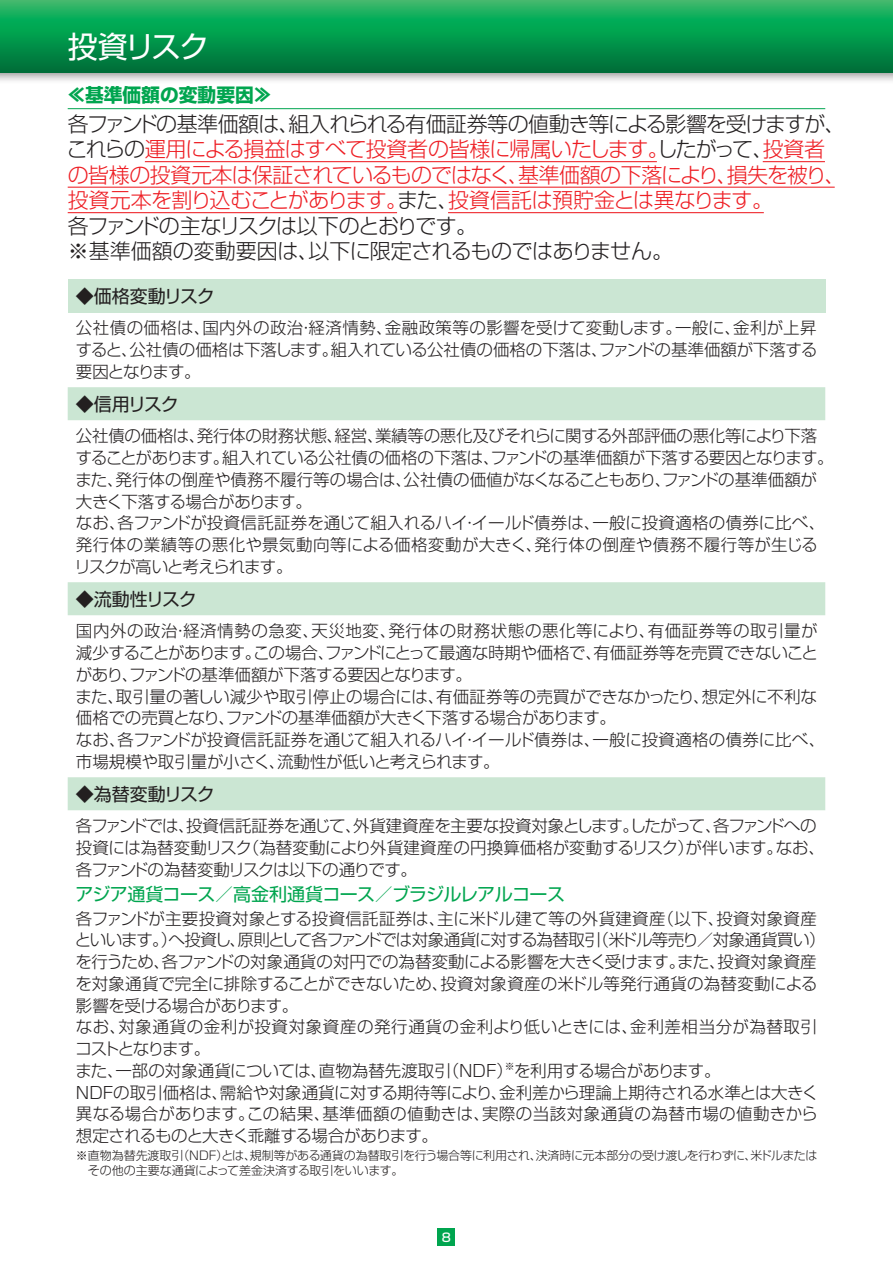
<style>
.page{position:relative;width:893px;height:1263px;background:#fff}
.page>*{position:absolute;margin:0;border:0;box-sizing:border-box;transform-origin:0 0}
.t1{font:30px "Shin Go Pr 5";letter-spacing:-.085em;color:#fff}
.t2{font:300 21px/25.5px "Shin Go Pr 5";letter-spacing:-.04em;color:#231f20}
.t3{font:700 18.75px "Shin Go Pr 5";color:#00a54f}
.t4{font:18px "Shin Go Pr 5";letter-spacing:-.035em;color:#00a54f}
.t5{font:18px "Shin Go Pr 5";letter-spacing:-.035em;color:#231f20}
.t6{font:18px "Shin Go Pr 5";letter-spacing:-.075em;color:#231f20}
.t7{font:300 16.5px/21.8px "Shin Go Pr 5";letter-spacing:-.015em;color:#231f20}
.t8{font:300 12px/15px "Shin Go Pr 5";letter-spacing:-.01em;color:#231f20}
.t9{font:500 12px "Shin Go Pr 5";color:#fff}
.s1{color:#ee1d23}
</style>
<div class="page">
<div style="left:438px;top:1229px;width:17px;height:17px;background:#00a54f"></div>
<div style="left:0;top:0;width:893px;height:84px;background:#231f20;opacity:.5"></div>
<svg style="left:0;top:0;width:893px;height:72px;background:#09984f"></svg>
<hr style="left:68px;top:108px;width:757px;height:1px;background:#00a54f">
<hr style="left:145px;top:161px;width:512px;height:1px;background:#ee1d23">
<hr style="left:763px;top:161px;width:62px;height:1px;background:#ee1d23">
<hr style="left:68px;top:187px;width:767px;height:1px;background:#ee1d23">
<hr style="left:68px;top:212px;width:329px;height:1px;background:#ee1d23">
<hr style="left:448px;top:212px;width:316px;height:1px;background:#ee1d23">
<div style="left:68px;top:279px;width:757px;height:33px;background:#cbe6d3"></div>
<svg style="left:68px;top:387px;width:757px;height:423px"></svg>
<h1 class="t1" style="left:68px;top:22px;width:143px">投資リスク</h1>
<p class="t3" style="left:67px;top:80px;width:206px">≪基準価額の変動要因≫</p>
<p class="t2" style="left:67px;top:109px;width:780px">各ファンドの基準価額は、組入れられる有価証券等の値動き等による影響を受けますが、これらの<span class="s1">運用による損益はすべて投資者の皆様に帰属いたします。</span>したがって、<span class="s1">投資者の皆様の投資元本は保証されているものではなく、基準価額の下落により、損失を被り、投資元本を割り込むことがあります。</span>また、<span class="s1">投資信託は預貯金とは異なります。<br></span>各ファンドの主なリスクは以下のとおりです。<br>※基準価額の変動要因は、以下に限定されるものではありません。</p>
<p class="t5" style="left:76px;top:281px;width:140px">◆価格変動リスク</p>
<p class="t7" style="left:76px;top:315px;width:743px;text-align:justify">公社債の価格は、国内外の政治・経済情勢、金融政策等の影響を受けて変動します。一般に、金利が上昇すると、公社債の価格は下落します。組入れている公社債の価格の下落は、ファンドの基準価額が下落する要因となります。</p>
<p class="t6" style="left:76px;top:389px;width:104px">◆信用リスク</p>
<p class="t7" style="left:74px;top:423px;width:761px">公社債の価格は、発行体の財務状態、経営、業績等の悪化及びそれらに関する外部評価の悪化等により下落することがあります。組入れている公社債の価格の下落は、ファンドの基準価額が下落する要因となります。また、発行体の倒産や債務不履行等の場合は、公社債の価値がなくなることもあり、ファンドの基準価額が大きく下落する場合があります。<br>なお、各ファンドが投資信託証券を通じて組入れるハイ・イールド債券は、一般に投資適格の債券に比べ、発行体の業績等の悪化や景気動向等による価格変動が大きく、発行体の倒産や債務不履行等が生じるリスクが高いと考えられます。</p>
<p class="t6" style="left:76px;top:584px;width:122px">◆流動性リスク</p>
<p class="t7" style="left:75px;top:618px;width:751px">国内外の政治・経済情勢の急変、天災地変、発行体の財務状態の悪化等により、有価証券等の取引量が減少することがあります。この場合、ファンドにとって最適な時期や価格で、有価証券等を売買できないことがあり、ファンドの基準価額が下落する要因となります。<br>また、取引量の著しい減少や取引停止の場合には、有価証券等の売買ができなかったり、想定外に不利な価格での売買となり、ファンドの基準価額が大きく下落する場合があります。<br>なお、各ファンドが投資信託証券を通じて組入れるハイ・イールド債券は、一般に投資適格の債券に比べ、市場規模や取引量が小さく、流動性が低いと考えられます。</p>
<p class="t5" style="left:76px;top:779px;width:140px">◆為替変動リスク</p>
<p class="t7" style="left:76px;top:813px;width:750px">各ファンドでは、投資信託証券を通じて、外貨建資産を主要な投資対象とします。したがって、各ファンドへの投資には為替変動リスク（為替変動により外貨建資産の円換算価格が変動するリスク）が伴います。なお、各ファンドの為替変動リスクは以下の通りです。</p>
<p class="t4" style="left:76px;top:879px;width:491px">アジア通貨コース／高金利通貨コース／ブラジルレアルコース</p>
<p class="t7" style="left:75px;top:906px;width:752px">各ファンドが主要投資対象とする投資信託証券は、主に米ドル建て等の外貨建資産（以下、投資対象資産といいます。）へ投資し、原則として各ファンドでは対象通貨に対する為替取引（米ドル等売り／対象通貨買い）を行うため、各ファンドの対象通貨の対円での為替変動による影響を大きく受けます。また、投資対象資産を対象通貨で完全に排除することができないため、投資対象資産の米ドル等発行通貨の為替変動による影響を受ける場合があります。<br>なお、対象通貨の金利が投資対象資産の発行通貨の金利より低いときには、金利差相当分が為替取引コストとなります。<br>また、一部の対象通貨については、直物為替先渡取引（NDF）<sup>※</sup>を利用する場合があります。<br>NDFの取引価格は、需給や対象通貨に対する期待等により、金利差から理論上期待される水準とは大きく異なる場合があります。この結果、基準価額の値動きは、実際の当該対象通貨の為替市場の値動きから想定されるものと大きく乖離する場合があります。</p>
<p class="t8" style="left:88px;top:1147px;width:731px;text-indent:-12px">※直物為替先渡取引（NDF）とは、規制等がある通貨の為替取引を行う場合等に利用され、決済時に元本部分の受け渡しを行わずに、米ドルまたはその他の主要な通貨によって差金決済する取引をいいます。</p>
<p class="t9" style="left:442px;top:1227px;width:11px">8</p>
</div>
